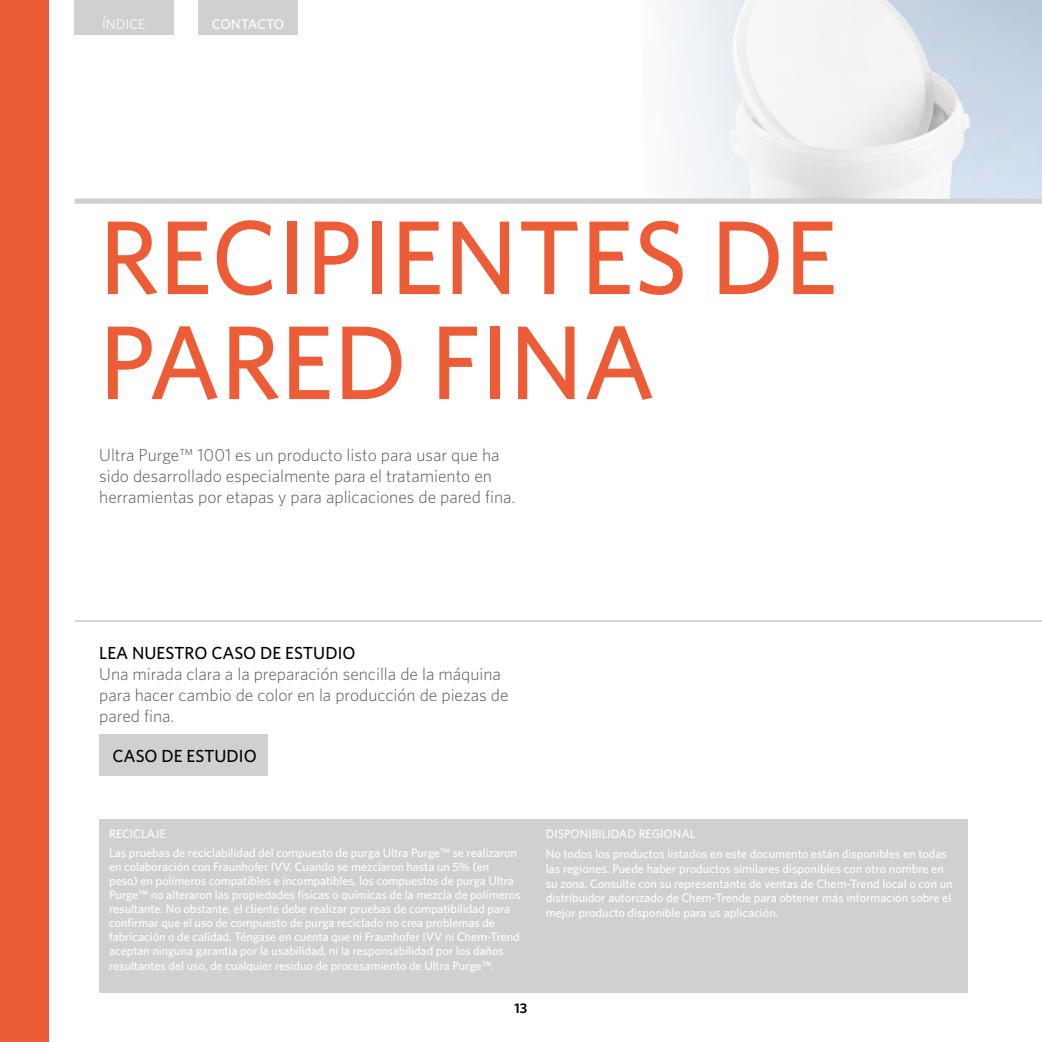
<style>
.page{position:relative;width:1042px;height:1042px;background:#fff}
.page>*{position:absolute;margin:0;border:0;box-sizing:border-box;transform-origin:0 0}
.t1{font:500 105px/105px "Whitney";color:#eb5c37}
.t2{font:300 17.5px/21px "Whitney";color:#575756}
.t3{font:500 17.5px "Whitney";color:#000}
.t4{font:500 14px "Whitney";letter-spacing:-.02em;color:#fff}
.t5{font:14px "Whitney";color:#fff}
.t6{font:600 14px "Whitney";color:#000}
.t7{font:500 12.25px/14.2px "Whitney";letter-spacing:-.005em;color:#fff}
</style>
<div class="page">
<div style="left:0;top:0;width:49px;height:1042px;background:#eb5c37"></div>
<div style="left:74px;top:198px;width:968px;height:6px;background:#d0d0d0"></div>
<img style="left:669px;top:0;width:373px;height:198px">
<div style="left:99px;top:819px;width:868px;height:173px;background:#d0d0d0"></div>
<div style="left:74px;top:0;width:100px;height:35px;background:#d0d0d0"></div>
<div style="left:198px;top:0;width:100px;height:35px;background:#d0d0d0"></div>
<hr style="left:74px;top:620px;width:968px;height:2px;background:#d0d0d0">
<div style="left:99px;top:734px;width:169px;height:42px;background:#d0d0d0"></div>
<p class="t5" style="left:102px;top:14px;width:45px">ÍNDICE</p>
<p class="t4" style="left:212px;top:14px;width:74px">CONTACTO</p>
<h1 class="t1" style="left:99px;top:203px;width:740px">RECIPIENTES DE<br>PARED FINA</h1>
<h2 class="t2" style="left:99px;top:443px;width:417px">Ultra Purge™ 1001 es un producto listo para usar que ha sido desarrollado especialmente para el tratamiento en herramientas por etapas y para aplicaciones de pared fina.</h2>
<h2 class="t3" style="left:99px;top:641px;width:258px">LEA NUESTRO CASO DE ESTUDIO</h2>
<h2 class="t2" style="left:99px;top:663px;width:411px">Una mirada clara a la preparación sencilla de la máquina para hacer cambio de color en la producción de piezas de pared fina.</h2>
<h2 class="t3" style="left:113px;top:745px;width:146px">CASO DE ESTUDIO</h2>
<p class="t7" style="left:109px;top:824px;width:409px;line-height:18.9px">RECICLAJE<br>Las pruebas de reciclabilidad del compuesto de purga Ultra Purge™ se realizaron</p>
<p class="t7" style="left:109px;top:860px;width:413px">en colaboración con Fraunhofer IVV. Cuando se mezclaron hasta un 5% (en peso) en polímeros compatibles e incompatibles, los compuestos de purga Ultra Purge™ no alteraron las propiedades físicas o químicas de la mezcla de polímeros resultante. No obstante, el cliente debe realizar pruebas de compatibilidad para confirmar que el uso de compuesto de purga reciclado no crea problemas de fabricación o de calidad. Téngase en cuenta que ni Fraunhofer IVV ni Chem-Trend aceptan ninguna garantía por la usabilidad, ni la responsabilidad por los daños resultantes del uso, de cualquier residuo de procesamiento de Ultra Purge™.</p>
<p class="t6" style="left:514px;top:998px;width:14px">13</p>
<p class="t7" style="left:546px;top:824px;width:403px;line-height:19.6px">DISPONIBILIDAD REGIONAL<br>No todos los productos listados en este documento están disponibles en todas</p>
<p class="t7" style="left:546px;top:861px;width:408px;line-height:14.7px">las regiones. Puede haber productos similares disponibles con otro nombre en su zona. Consulte con su representante de ventas de Chem-Trend local o con un distribuidor autorizado de Chem-Trende para obtener más información sobre el mejor producto disponible para us aplicación.</p>
</div>
